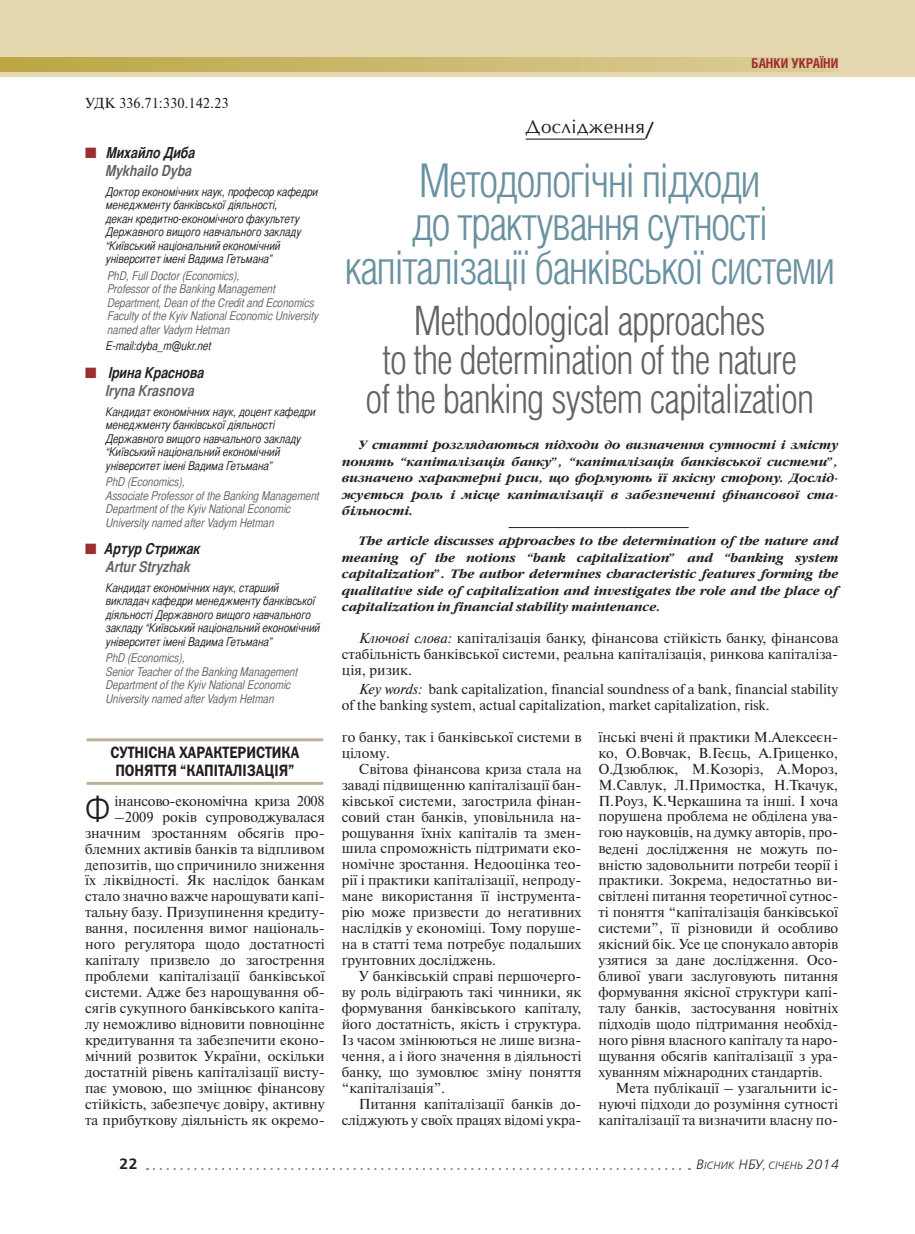
<style>
.page{position:relative;width:915px;height:1234px;background:#fff}
.page>*{position:absolute;margin:0;border:0;box-sizing:border-box;transform-origin:0 0}
.t1{font:300 46.5px/43.5px "Helios Cond";letter-spacing:-.035em;color:#6991a1;text-align:center}
.t2{font:300 40.5px/39px "Helios Cond";letter-spacing:-.025em;color:#636366;text-align:center}
.t3{font:300 36.6px "Helios Cond";color:#231f20}
.t4{font:18px "Opium New";letter-spacing:.025em;color:#231f20}
.t5{font:16.5px/18px "Franklin Gothic Demi C";color:#231f20;text-align:center;scale:.85 1}
.t6{font:italic 700 15px/18px "Bastion";color:#636366;text-align:right}
.t7{font:italic 700 15px/18px "Bastion";color:#231f20}
.t8{font:15px "Free Set Demi Bold C";color:#231f20}
.t9{font:14.4px/15.9px "Newton C";color:#231f20;text-align:justify}
.t10{font:700 13.5px "Helios Cond";color:#9e2d32}
.t11{font:italic 12px/13.5px "Bastion";color:#231f20}
.t12{font:italic 700 12px/16.5px "Garamond C";letter-spacing:.01em;color:#231f20;text-align:justify}
.t13{font:italic 12px/13.5px "Bastion";color:#636366}
.t14{font:italic 10.5px "Free Set Light C";color:#231f20}
.s1{color:#9e2d32}
.s2{color:#231f20}
.s3{color:#636366}
.s4{font-family:"Futura Futuris C"}
.s5{font-style:italic}
.s6{font-size:13.5px}
</style>
<div class="page">
<div style="left:0;top:0;width:914px;height:77px;background:#e5d8ae"></div>
<svg style="left:0;top:57px;width:838px;height:14px;background:#cbb96f"></svg>
<svg style="left:154px;top:1168px;width:535px;height:1px"></svg>
<hr style="left:525px;top:138px;width:120px;height:2px;background:#231f20">
<hr style="left:508px;top:527px;width:180px;height:1px;background:#231f20">
<hr style="left:87px;top:738px;width:236px;height:3px;background:#bdb497">
<hr style="left:87px;top:781px;width:236px;height:3px;background:#bdb497">
<p class="t9" style="left:85px;top:97px;width:145px">УДК 336.71:330.142.23</p>
<p class="t6" style="left:85px;top:144px;width:112px"><span class="s1">■</span> <span class="s2">Михайло Диба<br></span>Mykhailo Dyba</p>
<p class="t11" style="left:106px;top:185px;width:213px">Доктор економічних наук, професор кафедри менеджменту банківської діяльності,<br>декан кредитно-економічного факультету Державного вищого навчального закладу “Київський національний економічний університет імені Вадима Гетьмана”</p>
<p class="t13" style="left:108px;top:269px;width:213px">PhD, Full Doctor (Economics),<br>Professor of the Banking Management Department, Dean of the Credit and Economics Faculty of the Kyiv National Economic University named after Vadym Hetman</p>
<p class="t11" style="left:106px;top:340px;width:107px">E-mail:dyba_m@ukr.net</p>
<p class="t7" style="left:106px;top:364px;width:100px;text-indent:-21px"><span class="s1">■</span> Ірина Краснова<br><span class="s3">Iryna Krasnova</span></p>
<p class="t11" style="left:106px;top:405px;width:211px">Кандидат економічних наук, доцент кафедри менеджменту банківської діяльності Державного вищого навчального закладу “Київський національний економічний університет імені Вадима Гетьмана”</p>
<p class="t13" style="left:106px;top:476px;width:215px">PhD (Economics),<br>Associate Professor of the Banking Management Department of the Kyiv National Economic University named after Vadym Hetman</p>
<p class="t6" style="left:106px;top:540px;width:96px;text-align:left;text-indent:-21px"><span class="s1">■</span> <span class="s2">Артур Стрижак<br></span>Artur Stryzhak</p>
<p class="t11" style="left:106px;top:581px;width:215px">Кандидат економічних наук, старший викладач кафедри менеджменту банківської діяльності Державного вищого навчального закладу “Київський національний економічний університет імені Вадима Гетьмана”</p>
<p class="t13" style="left:106px;top:652px;width:193px">PhD (Economics),<br>Senior Teacher of the Banking Management Department of the Kyiv National Economic University named after Vadym Hetman</p>
<p class="t5" style="left:110px;top:744px;width:224px">СУТНІСНА ХАРАКТЕРИСТИКА<br>ПОНЯТТЯ “КАПІТАЛІЗАЦІЯ”</p>
<h3 class="t3" style="left:85px;top:794px;width:27px">Ф</h3>
<p class="t9" style="left:85px;top:794px;width:241px;text-align:right">інансово-економічна криза 2008 –2009 років супроводжувалася значним зростанням обсягів про&shy;блемних активів банків та відпливом депозитів, що спричинило зниження їх ліквідності. Як наслідок банкам стало значно важче нарощувати капі&shy;тальну базу. Призупинення кредиту&shy;вання, посилення вимог національ&shy;ного регулятора щодо достатності капіталу призвело до загострення проблеми капіталізації банківської системи. Адже без нарощування об&shy;сягів сукупного банківського капіта&shy;лу неможливо відновити повноцінне кредитування та забезпечити еконо&shy;мічний розвиток України, оскільки достатній рівень капіталізації висту&shy;пає умовою, що зміцнює фінансову стійкість, забезпечує довіру, активну та прибуткову діяльність як окремо-</p>
<p class="t10" style="left:751px;top:58px;width:88px">БАНКИ УКРАЇНИ</p>
<p class="t4" style="left:525px;top:119px;width:131px">Дослідження<span class="s4">/</span></p>
<h1 class="t1" style="left:344px;top:163px;width:492px">Методологічні підходи<br>до трактування сутності капіталізації банківської системи</h1>
<h2 class="t2" style="left:365px;top:305px;width:450px">Methodological approaches<br>to the determination of the nature of the banking system capitalization</h2>
<p class="t12" style="left:342px;top:438px;width:498px;text-indent:17px">У статті розглядаються підходи до визначення сутності і зміс ту понять “капіталізація банку”, “капіталізація банківської системи”, визначено характерні риси, що формують її якісну сторону. Дослід&shy;жується роль і місце капіталізації в забезпеченні фінансової ста&shy;більності.</p>
<p class="t12" style="left:342px;top:534px;width:498px;text-indent:17px">The article discusses approaches to the determination of the nature and meaning of the notions “bank capitalization” and “banking system capitalization”. The author determines characteristic features forming the qualitative side of capitalization and investigates the role and the place of capitalization in financial stability maintenance.</p>
<p class="t9" style="left:342px;top:631px;width:498px;text-indent:17px"><span class="s5">Ключові слова:</span> капіталізація банку, фінансова стійкість банку, фінансова стабільність банківської системи, реальна капіталізація, ринкова капіталіза&shy;ція, ризик.</p>
<p class="t9" style="left:342px;top:682px;width:498px;text-indent:17px"><span class="s5">Key words:</span> bank capitalization, financial soundness of a bank, financial stability of the banking system, actual capitalization, market capitalization, risk.</p>
<p class="t9" style="left:341px;top:730px;width:241px">го банку, так і банківської системи в цілому.</p>
<p class="t9" style="left:341px;top:762px;width:241px;text-indent:17px">Світова фінансова криза стала на заваді підвищенню капіталізації бан&shy;ківської системи, загострила фінан&shy;совий стан банків, уповільнила на&shy;рощування їхніх капіталів та змен&shy;шила спроможність підтримати еко&shy;номічне зростання. Недооцінка тео&shy;рії і практики капіталізації, непроду&shy;мане використання її інструмента&shy;рію може призвести до негативних наслідків у економіці. Тому поруше&shy;на в статті тема потребує подальших ґрунтовних досліджень.</p>
<p class="t9" style="left:341px;top:969px;width:241px;text-indent:17px">У банківській справі першочерго&shy;ву роль відіграють такі чинники, як формування банківського капіталу, його достатність, якість і структура.<br>Із часом змінюються не лише визна&shy;чення, а і його значення в діяльності банку, що зумовлює зміну поняття “капіталізація”.</p>
<p class="t9" style="left:341px;top:1096px;width:241px;text-align:right">Питання капіталізації банків до&shy;сліджують у своїх працях відомі укра-</p>
<p class="t9" style="left:598px;top:730px;width:241px">їнські вчені й практики М.Алексеєн&shy;ко, О.Вовчак, В.Геєць, А.Гриценко, О.Дзюблюк, М.Козоріз, А.Мороз, М.Савлук, Л.Примостка, Н.Ткачук, П.Роуз, К.Черкашина та інші. І хоча порушена проблема не обділена ува&shy;гою науковців, на думку авторів, про&shy;в едені дослідження не можуть по&shy;вністю задовольнити потреби теорії і практики. Зокрема, недостатньо ви&shy;світлені питання теоретичної сутнос&shy;ті поняття “капіталізація банківської системи”, її різновиди й особливо якісний бік. Усе це спонукало авторів узятися за дане дослідження. Осо&shy;бливої уваги заслуговують питання формування якісної структури капі&shy;талу банків, застосування новітніх підходів щодо підтримання необхід&shy;ного рівня власного капіталу та наро&shy;щування обсягів капіталізації з ура&shy;хуванням міжнародних стандартів.</p>
<p class="t9" style="left:598px;top:1081px;width:241px;text-indent:17px">Мета публікації – узагальнити іс&shy;нуючі підходи до розуміння сутності капіталізації та визначити власну по-</p>
<p class="t8" style="left:119px;top:1157px;width:20px">22</p>
<p class="t14" style="left:695px;top:1160px;width:144px"><span class="s6">В</span>ІСНИК <span class="s6">НБУ</span>, СІЧЕНЬ <span class="s6">2014</span></p>
</div>
